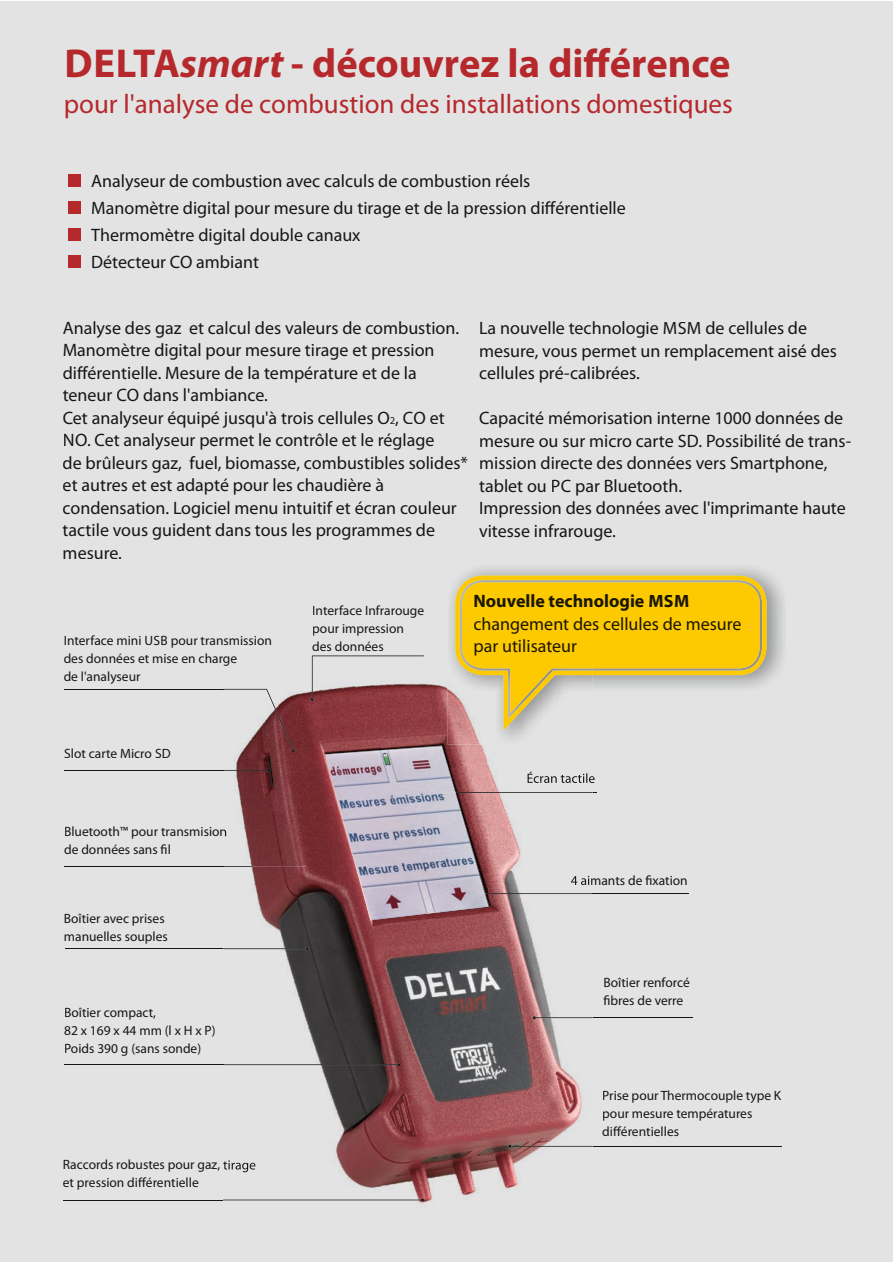
<style>
.page{position:relative;width:893px;height:1263px;background:#fff}
.page>*{position:absolute;margin:0;border:0;box-sizing:border-box;transform-origin:0 0}
.t1{font:700 40.5px "Myriad Pro";color:#b5282c}
.t2{font:27px "Myriad Pro";color:#b5282c}
.t3{font:18px/22.5px "Myriad Pro";color:#151616}
.t4{font:18px/22.5px "Myriad Pro";color:#1a1701}
.t5{font:700 18px "Myriad Pro";color:#1a1701}
.t6{font:13.5px/18px "Myriad Pro";color:#151616}
.s1{font-style:italic}
.s2{font-size:10.5px}
</style>
<div class="page">
<div style="left:0;top:1px;width:893px;height:1260px;background:#e3e3e3"></div>
<hr style="left:64px;top:866px;width:159px;height:1px;background:#151616">
<img style="left:223px;top:688px;width:158px;height:513px">
<img style="left:381px;top:683px;width:100px;height:62px">
<img style="left:488px;top:767px;width:105px;height:422px">
<img style="left:435px;top:920px;width:53px;height:275px">
<img style="left:381px;top:920px;width:54px;height:283px">
<img style="left:223px;top:866px;width:80px;height:1px">
<svg style="left:223px;top:827px;width:4px;height:12px"></svg>
<img style="left:528px;top:772px;width:65px;height:11px">
<img style="left:571px;top:875px;width:22px;height:10px">
<img style="left:223px;top:1160px;width:33px;height:12px">
<hr style="left:593px;top:1017px;width:100px;height:1px;background:#151616">
<img style="left:536px;top:1017px;width:57px;height:1px">
<hr style="left:593px;top:1146px;width:188px;height:1px;background:#151616">
<img style="left:511px;top:1146px;width:82px;height:1px">
<hr style="left:64px;top:1199px;width:159px;height:1px;background:#151616">
<img style="left:223px;top:1199px;width:198px;height:1px">
<hr style="left:65px;top:948px;width:158px;height:1px;background:#151616">
<img style="left:223px;top:948px;width:83px;height:1px">
<hr style="left:64px;top:770px;width:159px;height:1px;background:#151616">
<img style="left:223px;top:770px;width:43px;height:1px">
<hr style="left:64px;top:1064px;width:159px;height:1px;background:#151616">
<img style="left:223px;top:1064px;width:174px;height:1px">
<img style="left:450px;top:567px;width:334px;height:115px">
<img style="left:447px;top:669px;width:80px;height:75px">
<svg style="left:455px;top:576px;width:311px;height:154px"></svg>
<svg style="left:462px;top:582px;width:298px;height:131px"></svg>
<div style="left:475px;top:595px;width:80px;height:13px;background:#fdc900"></div>
<div style="left:556px;top:595px;width:88px;height:16px;background:#fdc900"></div>
<div style="left:649px;top:595px;width:24px;height:13px;background:#fdc900"></div>
<div style="left:675px;top:595px;width:13px;height:12px;background:#fdc900"></div>
<div style="left:474px;top:617px;width:258px;height:17px;background:#fdc900"></div>
<div style="left:733px;top:621px;width:8px;height:9px;background:#fdc900"></div>
<div style="left:475px;top:640px;width:102px;height:16px;background:#fdc900"></div>
<img style="left:489px;top:792px;width:104px;height:1px">
<hr style="left:593px;top:893px;width:96px;height:1px;background:#151616">
<img style="left:489px;top:893px;width:104px;height:1px">
<hr style="left:64px;top:689px;width:159px;height:1px;background:#151616">
<img style="left:223px;top:689px;width:70px;height:60px">
<svg style="left:311px;top:655px;width:113px;height:46px"></svg>
<div style="left:68px;top:175px;width:12px;height:12px;background:#b5282c"></div>
<div style="left:68px;top:202px;width:12px;height:12px;background:#b5282c"></div>
<div style="left:68px;top:229px;width:13px;height:12px;background:#b5282c"></div>
<div style="left:68px;top:255px;width:12px;height:12px;background:#b5282c"></div>
<img style="left:325px;top:745px;width:164px;height:175px">
<svg style="left:442px;top:791px;width:14px;height:3px"></svg>
<svg style="left:479px;top:892px;width:7px;height:3px"></svg>
<h1 class="t1" style="left:65px;top:47px;width:668px">DELTA<span class="s1">smart</span> - découvrez la différence</h1>
<h2 class="t2" style="left:64px;top:92px;width:671px">pour l'analyse de combustion des installations domestiques</h2>
<p class="t3" style="left:91px;top:169px;width:536px;line-height:27px">Analyseur de combustion avec calculs de combustion réels<br>Manomètre digital pour mesure du tirage et de la pression différentielle Thermomètre digital double canaux<br>Détecteur CO ambiant</p>
<p class="t3" style="left:63px;top:318px;width:407px">Analyse des gaz et calcul des valeurs de combustion.<br>Manomètre digital pour mesure tirage et pression différentielle. Mesure de la température et de la teneur CO dans l'ambiance.<br>Cet analyseur équipé jusqu'à trois cellules O<span class="s2">2</span>, CO et NO. Cet analyseur permet le contrôle et le réglage<br>de brûleurs gaz, fuel, biomasse, combustibles solides* et autres et est adapté pour les chaudière à condensation. Logiciel menu intuitif et écran couleur tactile vous guident dans tous les programmes de mesure.</p>
<p class="t3" style="left:479px;top:319px;width:359px">La nouvelle technologie MSM de cellules de mesure, vous permet un remplacement aisé des cellules pré-calibrées.</p>
<p class="t3" style="left:479px;top:409px;width:374px">Capacité mémorisation interne 1000 données de mesure ou sur micro carte SD. Possibilité de trans&shy;mission directe des données vers Smartphone, tablet ou PC par Bluetooth.<br>Impression des données avec l'imprimante haute vitesse infrarouge.</p>
<p class="t6" style="left:64px;top:632px;width:210px">Interface mini USB pour transmission des données et mise en charge<br>de l'analyseur</p>
<p class="t6" style="left:64px;top:745px;width:108px">Slot carte Micro SD</p>
<p class="t6" style="left:64px;top:824px;width:164px">Bluetooth™ pour transmision de données sans fil</p>
<p class="t6" style="left:64px;top:911px;width:105px">Boîtier avec prises manuelles souples</p>
<p class="t6" style="left:64px;top:1004px;width:153px">Boîtier compact,<br>82 x 169 x 44 mm (l x H x P)<br>Poids 390 g (sans sonde)</p>
<p class="t6" style="left:63px;top:1157px;width:195px">Raccords robustes pour gaz, tirage et pression différentielle</p>
<p class="t6" style="left:312px;top:603px;width:113px">Interface Infrarouge pour impression des données</p>
<p class="t5" style="left:473px;top:594px;width:217px">Nouvelle technologie MSM</p>
<p class="t4" style="left:473px;top:614px;width:270px">changement des cellules de mesure par utilisateur</p>
<p class="t6" style="left:571px;top:872px;width:118px">4 aimants de fixation</p>
<p class="t6" style="left:603px;top:975px;width:88px">Boîtier renforcé fibres de verre</p>
<p class="t6" style="left:602px;top:1088px;width:180px">Prise pour Thermocouple type K pour mesure températures différentielles</p>
</div>
